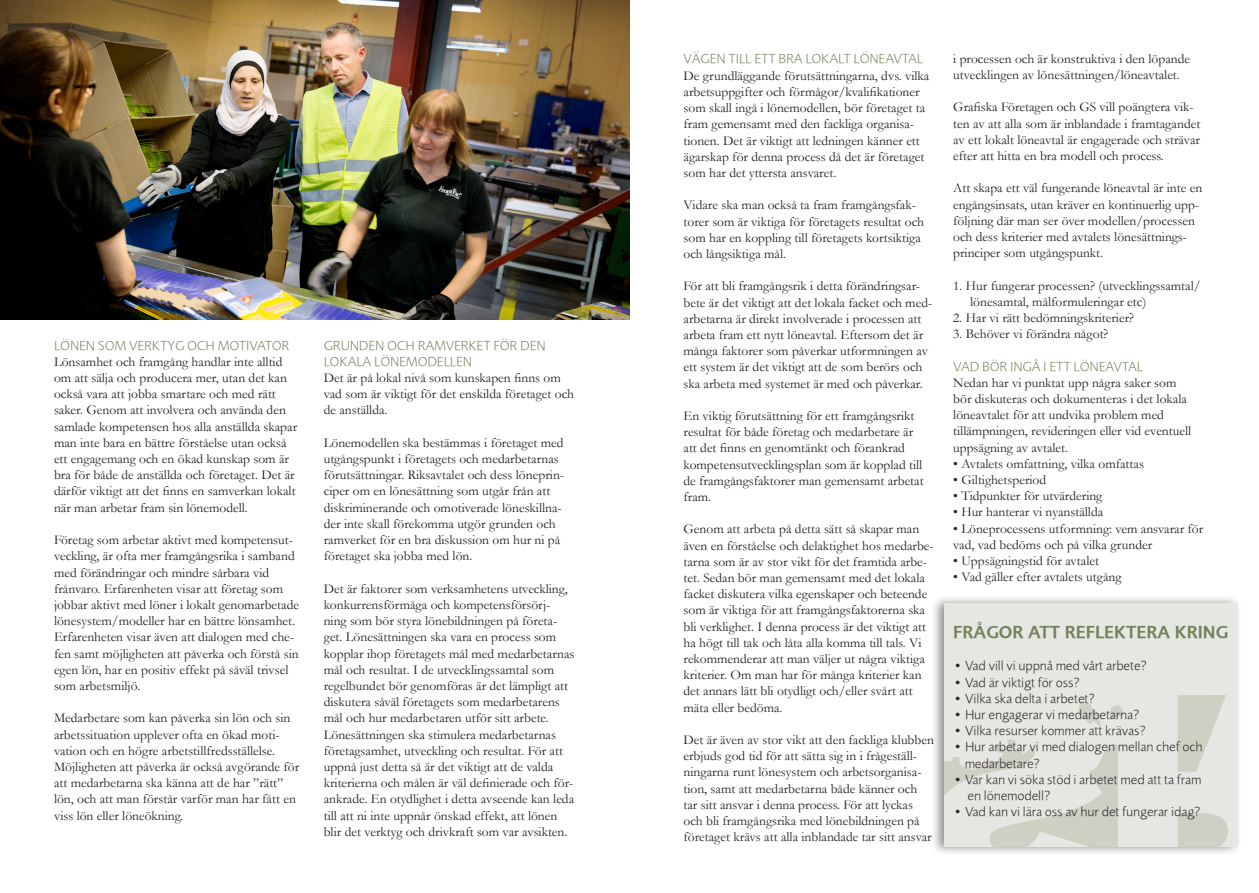
<style>
.page{position:relative;width:1259px;height:893px;background:#fff}
.page>*{position:absolute;margin:0;border:0;box-sizing:border-box;transform-origin:0 0}
.t1{font:600 18px "Foundry Sans";color:#71835b}
.t2{font:13.5px/16.2px "Garamond";color:#231f20}
.t3{font:300 13.5px/16.2px "Foundry Sans";color:#231f20}
.t4{font:300 13.5px/16.2px "Foundry Sans";color:#71835b}
</style>
<div class="page">
<div style="left:931px;top:595px;width:311px;height:261px;background:#231f20;opacity:.5"></div>
<div style="left:944px;top:604px;width:293px;height:243px;background:#e6e6e2"></div>
<svg style="left:944px;top:695px;width:284px;height:152px"></svg>
<img style="left:0;top:0;width:629px;height:320px">
<p class="t4" style="left:54px;top:337px;width:237px">LÖNEN SOM VERKTYG OCH MOTIVATOR</p>
<p class="t2" style="left:54px;top:353px;width:245px">Lönsamhet och framgång handlar inte alltid om att sälja och producera mer, utan det kan också vara att jobba smartare och med rätt saker. Genom att involvera och använda den samlade kompetensen hos alla anställda skapar man inte bara en bättre förståelse utan också ett engagemang och en ökad kunskap som är bra för både de anställda och företaget. Det är därför viktigt att det finns en samverkan lokalt när man arbetar fram sin lönemodell.</p>
<p class="t2" style="left:54px;top:531px;width:246px">Företag som arbetar aktivt med kompetensut&shy;veckling, är ofta mer framgångsrika i samband med förändringar och mindre sårbara vid frånvaro. Erfarenheten visar att företag som jobbar aktivt med löner i lokalt genomarbetade lönesystem/modeller har en bättre lönsamhet.<br>Erfarenheten visar även att dialogen med che&shy;fen samt möjligheten att påverka och förstå sin egen lön, har en positiv effekt på såväl trivsel som arbetsmiljö.</p>
<p class="t2" style="left:54px;top:710px;width:247px">Medarbetare som kan påverka sin lön och sin arbetssituation upplever ofta en ökad moti&shy;vation och en högre arbetstillfredsställelse.<br>Möjligheten att påverka är också avgörande för att medarbetarna ska känna att de har ”rätt” lön, och att man förstår varför man har fått en viss lön eller löneökning.</p>
<p class="t4" style="left:324px;top:337px;width:223px">GRUNDEN OCH RAMVERKET FÖR DEN<br>LOKALA LÖNEMODELLEN</p>
<p class="t2" style="left:324px;top:369px;width:252px">Det är på lokal nivå som kunskapen finns om vad som är viktigt för det enskilda företaget och de anställda.</p>
<p class="t2" style="left:324px;top:434px;width:242px">Lönemodellen ska bestämmas i företaget med utgångspunkt i företagets och medarbetarnas förutsättningar. Riksavtalet och dess löneprin&shy;ciper om en lönesättning som utgår från att diskriminerande och omotiverade löneskillna&shy;der inte skall förekomma utgör grunden och ramverket för en bra diskussion om hur ni på företaget ska jobba med lön.</p>
<p class="t2" style="left:324px;top:580px;width:252px">Det är faktorer som verksamhetens utveckling, konkurrensförmåga och kompetensförsörj&shy;ning som bör styra lönebildningen på företa&shy;get. Lönesättningen ska vara en process som kopplar ihop företagets mål med medarbetarnas mål och resultat. I de utvecklingssamtal som regelbundet bör genomföras är det lämpligt att diskutera såväl företagets som medarbetarens mål och hur medarbetaren utför sitt arbete.<br>Lönesättningen ska stimulera medarbetarnas företagsamhet, utveckling och resultat. För att uppnå just detta så är det viktigt att de valda kriterierna och målen är väl definierade och för&shy;ankrade. En otydlighet i detta avseende kan leda till att ni inte uppnår önskad effekt, att lönen blir det verktyg och drivkraft som var avsikten.</p>
<p class="t4" style="left:683px;top:51px;width:241px">VÄGEN TILL ETT BRA LOKALT LÖNEAVTAL</p>
<p class="t2" style="left:683px;top:67px;width:247px">De grundläggande förutsättningarna, dvs. vilka arbetsuppgifter och förmågor/kvalifikationer som skall ingå i lönemodellen, bör företaget ta fram gemensamt med den fackliga organisa&shy;tionen. Det är viktigt att ledningen känner ett ägarskap för denna process då det är företaget som har det yttersta ansvaret.</p>
<p class="t2" style="left:683px;top:197px;width:242px">Vidare ska man också ta fram framgångsfak&shy;torer som är viktiga för företagets resultat och som har en koppling till företagets kortsiktiga och långsiktiga mål.</p>
<p class="t2" style="left:683px;top:278px;width:250px">För att bli framgångsrik i detta förändringsar&shy;bete är det viktigt att det lokala facket och med&shy;arbetarna är direkt involverade i processen att arbeta fram ett nytt löneavtal. Eftersom det är många faktorer som påverkar utformningen av ett system är det viktigt att de som berörs och ska arbeta med systemet är med och påverkar.</p>
<p class="t2" style="left:683px;top:407px;width:242px">En viktig förutsättning för ett framgångsrikt resultat för både företag och medarbetare är att det finns en genomtänkt och förankrad kompetensutvecklingsplan som är kopplad till de framgångsfaktorer man gemensamt arbetat fram.</p>
<p class="t2" style="left:683px;top:521px;width:252px">Genom att arbeta på detta sätt så skapar man även en förståelse och delaktighet hos medarbe&shy;tarna som är av stor vikt för det framtida arbe&shy;tet. Sedan bör man gemensamt med det lokala facket diskutera vilka egenskaper och beteende som är viktiga för att framgångsfaktorerna ska bli verklighet. I denna process är det viktigt att ha högt till tak och låta alla komma till tals. Vi rekommenderar att man väljer ut några viktiga kriterier. Om man har för många kriterier kan det annars lätt bli otydligt och/eller svårt att mäta eller bedöma.</p>
<p class="t2" style="left:683px;top:731px;width:252px">Det är även av stor vikt att den fackliga klubben erbjuds god tid för att sätta sig in i frågeställ&shy;ningarna runt lönesystem och arbetsorganisa&shy;tion, samt att medarbetarna både känner och tar sitt ansvar i denna process. För att lyckas och bli framgångsrika med lönebildningen på företaget krävs att alla inblandade tar sitt ansvar</p>
<p class="t2" style="left:953px;top:50px;width:238px">i processen och är konstruktiva i den löpande utvecklingen av lönesättningen/löneavtalet.</p>
<p class="t2" style="left:953px;top:99px;width:249px">Grafiska Företagen och GS vill poängtera vik&shy;ten av att alla som är inblandade i framtagandet av ett lokalt löneavtal är engagerade och strävar efter att hitta en bra modell och process.</p>
<p class="t2" style="left:953px;top:180px;width:250px">Att skapa ett väl fungerande löneavtal är inte en engångsinsats, utan kräver en kontinuerlig upp&shy;följning där man ser över modellen/processen och dess kriterier med avtalets lönesättnings&shy;principer som utgångspunkt.</p>
<p class="t2" style="left:970px;top:277px;width:232px;text-indent:-17px">1. Hur fungerar processen? (utvecklingssamtal/ lönesamtal, målformuleringar etc)</p>
<p class="t2" style="left:953px;top:309px;width:182px">2. Har vi rätt bedömningskriterier?</p>
<p class="t2" style="left:953px;top:326px;width:157px">3. Behöver vi förändra något?</p>
<p class="t4" style="left:953px;top:358px;width:191px">VAD BÖR INGÅ I ETT LÖNEAVTAL</p>
<p class="t2" style="left:953px;top:374px;width:239px">Nedan har vi punktat upp några saker som bör diskuteras och dokumenteras i det lokala löneavtalet för att undvika problem med tillämpningen, revideringen eller vid eventuell uppsägning av avtalet.</p>
<p class="t2" style="left:953px;top:455px;width:192px">• Avtalets omfattning, vilka omfattas</p>
<p class="t2" style="left:953px;top:471px;width:94px">• Giltighetsperiod</p>
<p class="t2" style="left:953px;top:488px;width:151px">• Tidpunkter för utvärdering</p>
<p class="t2" style="left:953px;top:504px;width:152px">• Hur hanterar vi nyanställda</p>
<p class="t2" style="left:953px;top:520px;width:251px">• Löneprocessens utformning: vem ansvarar för vad, vad bedöms och på vilka grunder</p>
<p class="t2" style="left:953px;top:552px;width:147px">• Uppsägningstid för avtalet</p>
<p class="t2" style="left:953px;top:569px;width:170px">• Vad gäller efter avtalets utgång</p>
<h1 class="t1" style="left:953px;top:621px;width:277px">FRÅGOR ATT REFLEKTERA KRING</h1>
<p class="t3" style="left:953px;top:658px;width:195px">• Vad vill vi uppnå med vårt arbete?</p>
<p class="t3" style="left:953px;top:674px;width:128px">• Vad är viktigt för oss?</p>
<p class="t3" style="left:953px;top:690px;width:143px">• Vilka ska delta i arbetet?</p>
<p class="t3" style="left:953px;top:706px;width:188px">• Hur engagerar vi medarbetarna?</p>
<p class="t3" style="left:953px;top:723px;width:194px">• Vilka resurser kommer att krävas?</p>
<p class="t3" style="left:964px;top:739px;width:239px;text-indent:-11px">• Hur arbetar vi med dialogen mellan chef och medarbetare?</p>
<p class="t3" style="left:967px;top:771px;width:235px;text-indent:-14px">• Var kan vi söka stöd i arbetet med att ta fram en lönemodell?</p>
<p class="t3" style="left:953px;top:804px;width:249px">• Vad kan vi lära oss av hur det fungerar idag?</p>
</div>
